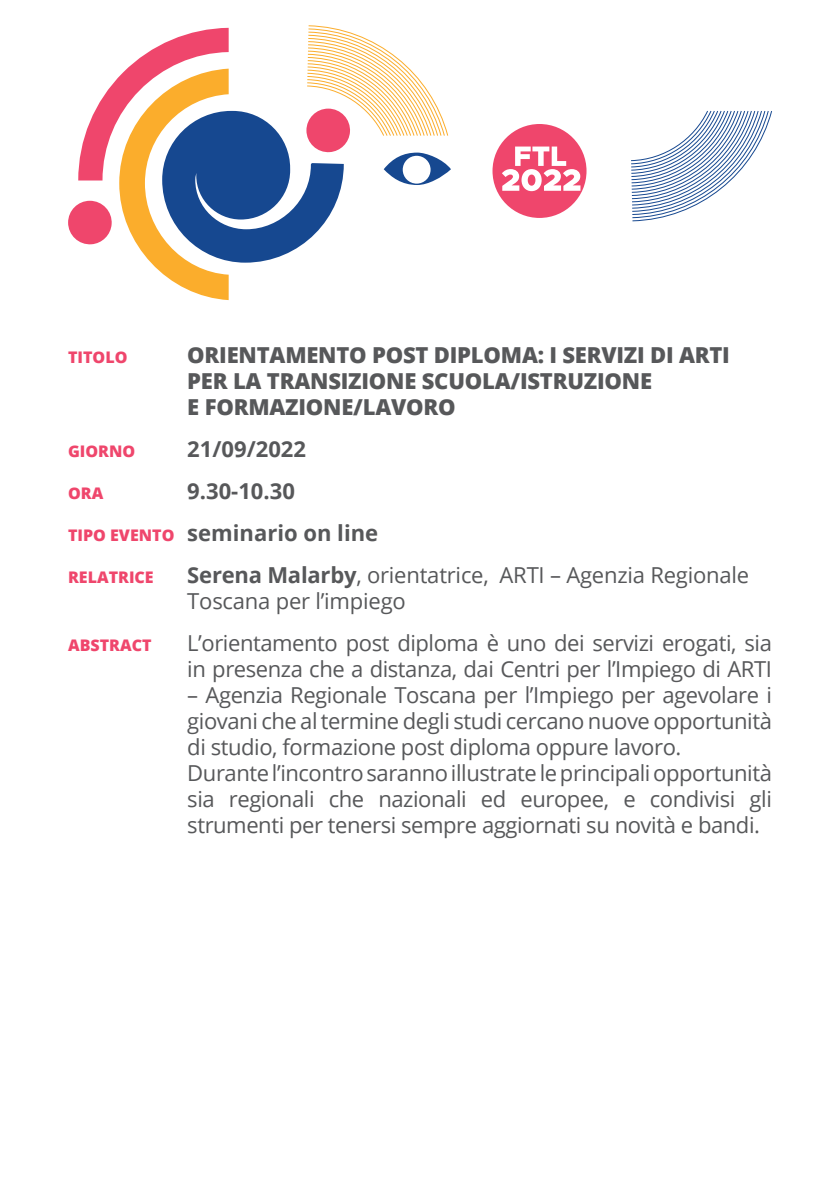
<style>
.page{position:relative;width:840px;height:1191px;background:#fff}
.page>*{position:absolute;margin:0;border:0;box-sizing:border-box;transform-origin:0 0}
.t1{font:22px/26px "Open Sans";letter-spacing:-.02em;color:#57585a}
.t2{font:800 22px/26px "Open Sans";letter-spacing:-.01em;color:#57585a}
.t3{font:700 22px "Open Sans";color:#57585a}
.t4{font:800 16px "Open Sans";color:#ef466c}
.s1{font-weight:800;font-size:16px;color:#ef466c}
.s2{font-weight:700}
</style>
<div class="page">
<div style="left:492px;top:124px;width:94px;height:94px;background:#ef466c;border-radius:50%"></div>
<svg style="left:502px;top:146px;width:78px;height:45px"></svg>
<svg style="left:631px;top:110px;width:140px;height:111px"></svg>
<svg style="left:68px;top:25px;width:380px;height:275px"></svg>
<svg style="left:383px;top:153px;width:67px;height:32px"></svg>
<div style="left:402px;top:156px;width:28px;height:28px;background:#fff;border-radius:50%"></div>
<p class="t4" style="left:68px;top:345px;width:61px">TITOLO</p>
<p class="t2" style="left:187px;top:341px;width:544px">ORIENTAMENTO POST DIPLOMA: I SERVIZI DI ARTI<br>PER LA TRANSIZIONE SCUOLA/ISTRUZIONE</p>
<p class="t2" style="left:187px;top:393px;width:270px">E FORMAZIONE/LAVORO</p>
<p class="t4" style="left:68px;top:439px;width:69px">GIORNO</p>
<p class="t3" style="left:187px;top:433px;width:120px">21/09/2022</p>
<p class="t4" style="left:68px;top:481px;width:37px">ORA</p>
<p class="t3" style="left:187px;top:475px;width:109px">9.30-10.30</p>
<p class="t3" style="left:68px;top:517px;width:311px"><span class="s1">TIPO EVENTO</span> seminario on line</p>
<p class="t4" style="left:68px;top:565px;width:87px">RELATRICE</p>
<p class="t1" style="left:187px;top:561px;width:563px"><span class="s2">Serena Malarby</span>, orientatrice, ARTI – Agenzia Regionale<br>Toscana per l’impiego</p>
<p class="t4" style="left:68px;top:633px;width:85px">ABSTRACT</p>
<p class="t1" style="left:187px;top:629px;width:585px">L’orientamento post diploma è uno dei servizi erogati, sia in presenza che a distanza, dai Centri per l’Impiego di ARTI</p>
<p class="t1" style="left:187px;top:681px;width:585px;text-align:justify">– Agenzia Regionale Toscana per l’Impiego per agevolare i giovani che al termine degli studi cercano nuove opportunità di studio, formazione post diploma oppure lavoro.</p>
<p class="t1" style="left:187px;top:759px;width:585px;text-align:justify">Durante l’incontro saranno illustrate le principali opportunità sia regionali che nazionali ed europee, e condivisi gli strumenti per tenersi sempre aggiornati su novità e bandi.</p>
</div>
